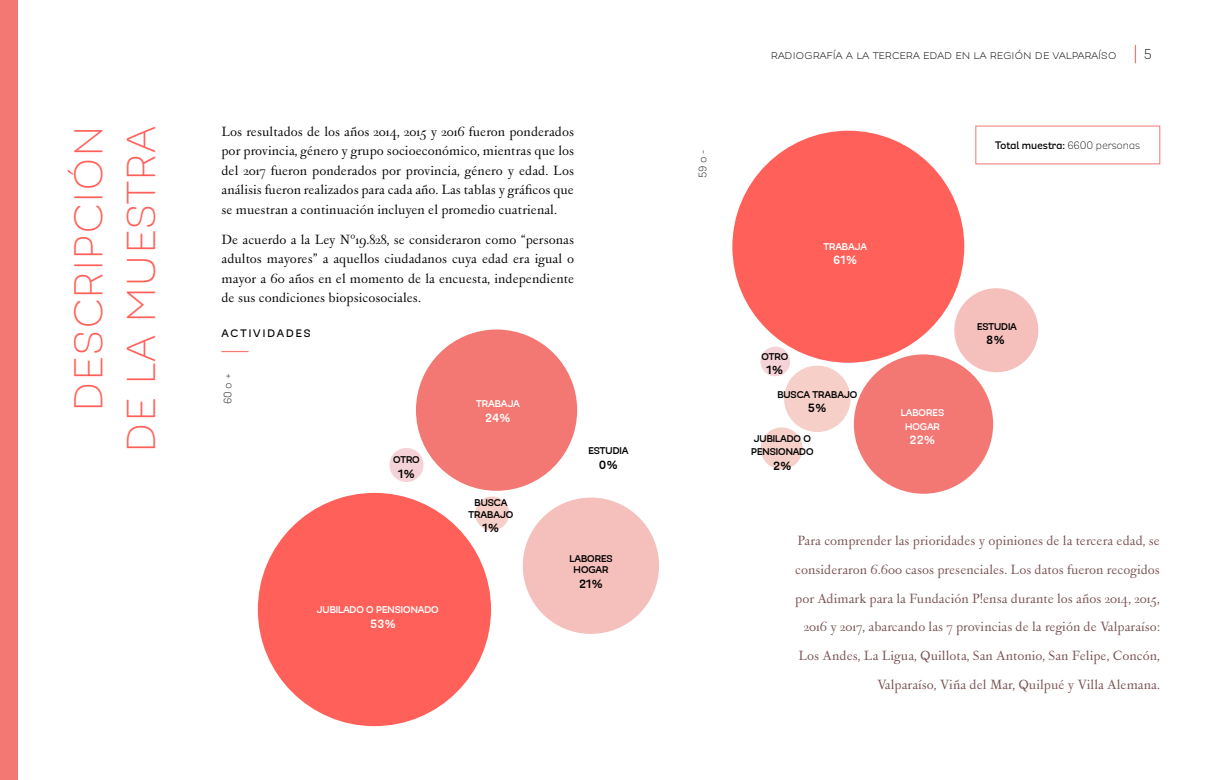
<style>
.page{position:relative;width:1205px;height:780px;background:#fff}
.page>*{position:absolute;margin:0;border:0;box-sizing:border-box;transform-origin:0 0}
.t1{font:300 46.25px/52.5px "Modernica";letter-spacing:.035em;color:#ff6059;text-align:right}
.t2{font:16.25px/19.5px "Peleguer";color:#000;text-align:justify}
.t3{font:16.25px/28.8px "Peleguer";color:#785050;text-align:right}
.t4{font:300 16.25px "Modernica";color:#000}
.t5{font:300 15px "Modernica";letter-spacing:-.02em;color:#000}
.t6{font:700 13.75px "Modernica";color:#000}
.t7{font:700 13.75px "Modernica";letter-spacing:-.01em;color:#fff}
.t8{font:500 12.5px "Modernica";letter-spacing:.155em;color:#000}
.t9{font:300 12.5px "Modernica";color:#000}
.t10{font:700 11.25px/11.2px "Modernica";color:#000;text-align:center}
.t11{font:700 11.25px/13.5px "Modernica";color:#fff;text-align:center}
.s1{font-weight:300}
</style>
<div class="page">
<div style="left:475px;top:496px;width:34px;height:34px;background:#f5cfc8;border-radius:50%"></div>
<div style="left:523px;top:497px;width:136px;height:137px;background:#f5bfbc;border-radius:50%"></div>
<div style="left:416px;top:329px;width:161px;height:161px;background:#f37772;border-radius:50%"></div>
<div style="left:258px;top:493px;width:233px;height:233px;background:#ff6059;border-radius:50%"></div>
<div style="left:389px;top:448px;width:34px;height:34px;background:#f5d2d7;border-radius:50%"></div>
<div style="left:784px;top:365px;width:66px;height:67px;background:#f5cfc8;border-radius:50%"></div>
<div style="left:954px;top:288px;width:84px;height:84px;background:#f5bfbc;border-radius:50%"></div>
<div style="left:854px;top:354px;width:139px;height:139px;background:#f37772;border-radius:50%"></div>
<div style="left:732px;top:131px;width:232px;height:232px;background:#ff6059;border-radius:50%"></div>
<div style="left:760px;top:427px;width:42px;height:42px;background:#f5cfc8;border-radius:50%"></div>
<div style="left:760px;top:346px;width:30px;height:30px;background:#f5d2d7;border-radius:50%"></div>
<svg style="left:221px;top:351px;width:28px;height:1px"></svg>
<div style="left:975px;top:126px;width:185px;height:38px;border:1px solid #f37772"></div>
<svg style="left:1135px;top:45px;width:1px;height:18px"></svg>
<div style="left:0;top:0;width:17px;height:780px;background:#f37772"></div>
<h1 class="t1" style="left:63px;top:452px;width:327px;rotate:-90deg">DESCRIPCIÓN<br>DE LA MUESTRA</h1>
<p class="t2" style="left:221px;top:121px;width:354px">Los resultados de los años 2014, 2015 y 2016 fueron ponderados por provincia, género y grupo socioeconómico, mientras que los del 2017 fueron ponderados por provincia, género y edad. Los análisis fueron realizados para cada año. Las tablas y gráficos que se muestran a continuación incluyen el promedio cuatrienal.</p>
<p class="t2" style="left:221px;top:229px;width:354px">De acuerdo a la Ley Nº19.828, se consideraron como “personas adultos mayores” a aquellos ciudadanos cuya edad era igual o mayor a 60 años en el momento de la encuesta, independiente de sus condiciones biopsicosociales.</p>
<p class="t8" style="left:221px;top:327px;width:91px">ACTIVIDADES</p>
<p class="t9" style="left:222px;top:404px;width:32px;rotate:-90deg">60 o +</p>
<p class="t10" style="left:393px;top:454px;width:28px">OTRO</p>
<p class="t6" style="left:398px;top:467px;width:18px">1%</p>
<p class="t11" style="left:317px;top:603px;width:123px">JUBILADO O PENSIONADO</p>
<p class="t7" style="left:370px;top:617px;width:27px">53%</p>
<p class="t11" style="left:476px;top:397px;width:45px">TRABAJA</p>
<p class="t7" style="left:485px;top:411px;width:27px">24%</p>
<p class="t10" style="left:469px;top:498px;width:46px">BUSCA<br>TRABAJO</p>
<p class="t6" style="left:482px;top:521px;width:18px">1%</p>
<p class="t10" style="left:588px;top:445px;width:41px">ESTUDIA</p>
<p class="t6" style="left:599px;top:458px;width:21px">0%</p>
<p class="t10" style="left:569px;top:553px;width:45px">LABORES<br>HOGAR</p>
<p class="t6" style="left:579px;top:577px;width:26px">21%</p>
<p class="t9" style="left:697px;top:178px;width:30px;rotate:-90deg">59 o -</p>
<p class="t5" style="left:771px;top:48px;width:347px">radiografía a la tercera edad en la región de valparaíso</p>
<p class="t4" style="left:1143px;top:47px;width:10px">5</p>
<p class="t8" style="left:995px;top:139px;width:147px">Total muestra: <span class="s1">6600 personas</span></p>
<p class="t11" style="left:823px;top:240px;width:45px">TRABAJA</p>
<p class="t10" style="left:761px;top:351px;width:28px">OTRO</p>
<p class="t6" style="left:766px;top:363px;width:18px">1%</p>
<p class="t7" style="left:833px;top:254px;width:26px">61%</p>
<p class="t10" style="left:777px;top:389px;width:81px">BUSCA TRABAJO</p>
<p class="t6" style="left:808px;top:401px;width:20px">5%</p>
<p class="t10" style="left:751px;top:432px;width:64px;line-height:13.5px;text-align:left">JUBILADO O<br>PENSIONADO</p>
<p class="t6" style="left:773px;top:459px;width:20px">2%</p>
<p class="t11" style="left:901px;top:406px;width:45px">LABORES<br>HOGAR</p>
<p class="t7" style="left:909px;top:433px;width:27px">22%</p>
<p class="t10" style="left:977px;top:321px;width:41px">ESTUDIA</p>
<p class="t6" style="left:986px;top:333px;width:20px">8%</p>
<p class="t3" style="left:795px;top:526px;width:366px">Para comprender las prioridades y opiniones de la tercera edad, se consideraron 6.600 casos presenciales. Los datos fueron recogidos por Adimark para la Fundación P!ensa durante los años 2014, 2015, 2016 y 2017, abarcando las 7 provincias de la región de Valparaíso:<br>Los Andes, La Ligua, Quillota, San Antonio, San Felipe, Concón, Valparaíso, Viña del Mar, Quilpué y Villa Alemana.</p>
</div>
